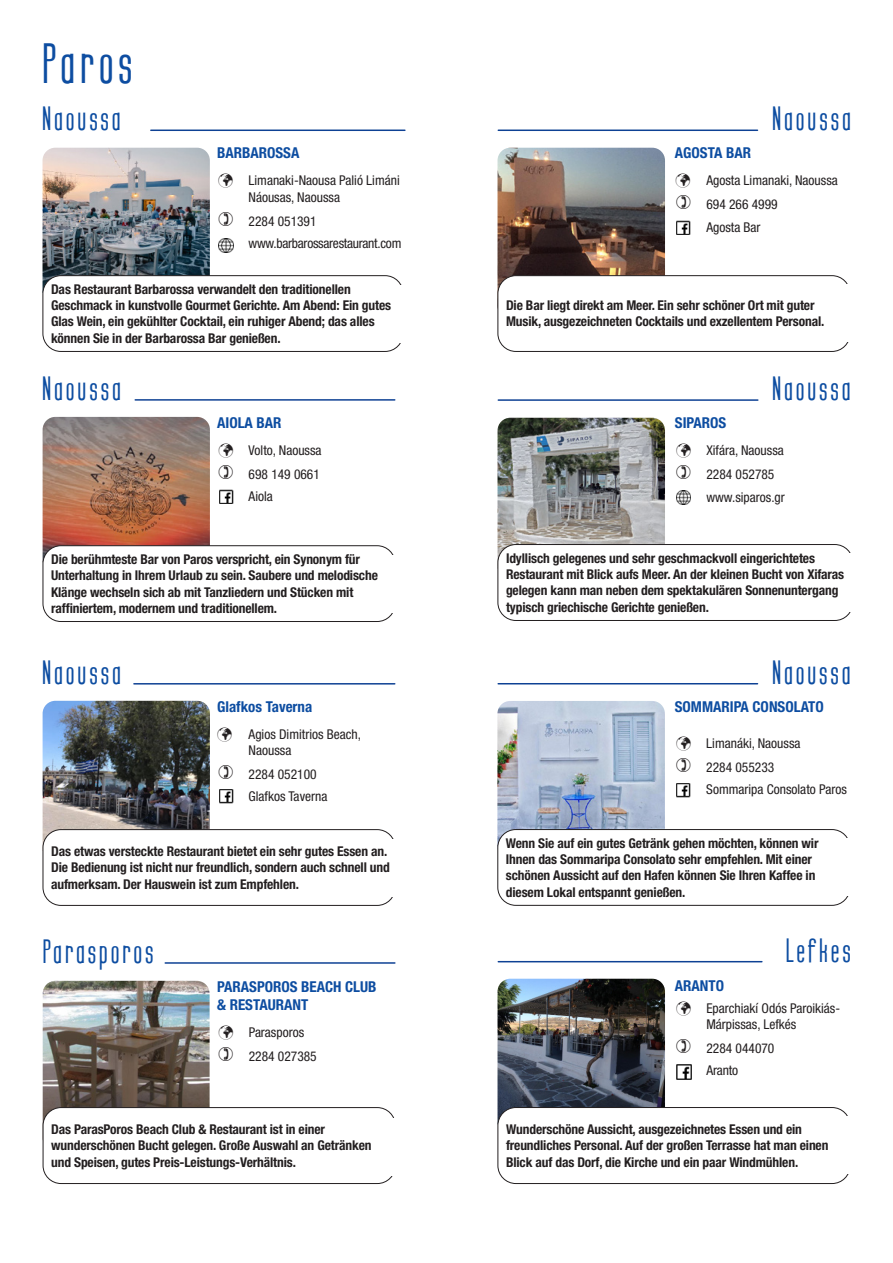
<style>
.page{position:relative;width:893px;height:1263px;background:#fff}
.page>*{position:absolute;margin:0;border:0;box-sizing:border-box;transform-origin:0 0}
.t1{font:700 48px "Labtop Secundo";letter-spacing:.13em;color:#0d4da1}
.t2{font:700 28.5px "Labtop Secundo";letter-spacing:.13em;color:#0d4da1}
.t3{font:700 condensed 15px/18px "Helvetica Neue LT Pro";color:#0d4da1}
.t4{font:700 condensed 13.5px/16.2px "Helvetica Neue LT Pro";letter-spacing:-.01em;color:#231f20}
.t5{font:condensed 13.5px/24px "Helvetica Neue LT Pro";color:#231f20}
.t6{font:condensed 13.5px/22.2px "Helvetica Neue LT Pro";letter-spacing:-.02em;color:#231f20}
</style>
<div class="page">
<img style="left:43px;top:148px;width:167px;height:141px">
<div style="left:43px;top:276px;width:360px;height:75px;background:#fff;border-radius:18px"></div>
<div style="left:43px;top:275px;width:360px;height:77px;border:1px solid #231f20;border-radius:18px"></div>
<hr style="left:151px;top:130px;width:254px;height:1px;background:#0e4194">
<div style="left:396px;top:285px;width:15px;height:57px;background:#fff"></div>
<img style="left:497px;top:418px;width:168px;height:140px">
<div style="left:498px;top:544px;width:355px;height:76px;background:#fff;border-radius:18px"></div>
<div style="left:497px;top:544px;width:356px;height:77px;border:1px solid #231f20;border-radius:18px"></div>
<div style="left:843px;top:553px;width:15px;height:58px;background:#fff"></div>
<img style="left:43px;top:701px;width:167px;height:142px">
<div style="left:43px;top:830px;width:352px;height:75px;background:#fff;border-radius:18px"></div>
<div style="left:43px;top:829px;width:353px;height:77px;border:1px solid #231f20;border-radius:18px"></div>
<div style="left:388px;top:839px;width:15px;height:58px;background:#fff"></div>
<img style="left:497px;top:148px;width:168px;height:141px">
<div style="left:498px;top:276px;width:352px;height:75px;background:#fff;border-radius:18px"></div>
<div style="left:497px;top:275px;width:353px;height:77px;border:1px solid #231f20;border-radius:18px"></div>
<div style="left:843px;top:284px;width:15px;height:58px;background:#fff"></div>
<img style="left:43px;top:417px;width:167px;height:142px">
<div style="left:43px;top:546px;width:352px;height:75px;background:#fff;border-radius:18px"></div>
<div style="left:43px;top:545px;width:353px;height:77px;border:1px solid #231f20;border-radius:18px"></div>
<div style="left:388px;top:555px;width:15px;height:58px;background:#fff"></div>
<img style="left:497px;top:701px;width:168px;height:142px">
<div style="left:498px;top:829px;width:352px;height:76px;background:#fff;border-radius:18px"></div>
<div style="left:497px;top:829px;width:353px;height:77px;border:1px solid #231f20;border-radius:18px"></div>
<div style="left:843px;top:838px;width:15px;height:58px;background:#fff"></div>
<img style="left:497px;top:979px;width:168px;height:142px">
<div style="left:498px;top:1107px;width:352px;height:76px;background:#fff;border-radius:18px"></div>
<div style="left:497px;top:1107px;width:353px;height:77px;border:1px solid #231f20;border-radius:18px"></div>
<div style="left:843px;top:1116px;width:15px;height:58px;background:#fff"></div>
<hr style="left:135px;top:399px;width:260px;height:2px;background:#0e4194">
<hr style="left:498px;top:961px;width:264px;height:1px;background:#0e4194">
<hr style="left:498px;top:683px;width:259px;height:1px;background:#0e4194">
<img style="left:43px;top:981px;width:167px;height:140px">
<div style="left:43px;top:1107px;width:352px;height:76px;background:#fff;border-radius:18px"></div>
<div style="left:43px;top:1107px;width:353px;height:77px;border:1px solid #231f20;border-radius:18px"></div>
<div style="left:388px;top:1118px;width:15px;height:57px;background:#fff"></div>
<hr style="left:165px;top:962px;width:230px;height:2px;background:#0e4194">
<hr style="left:498px;top:399px;width:260px;height:2px;background:#0e4194">
<hr style="left:134px;top:683px;width:261px;height:1px;background:#0e4194">
<hr style="left:498px;top:130px;width:259px;height:1px;background:#0e4194">
<img style="left:676px;top:490px;width:15px;height:15px">
<img style="left:219px;top:789px;width:14px;height:14px">
<img style="left:676px;top:221px;width:14px;height:13px">
<img style="left:219px;top:490px;width:14px;height:14px">
<img style="left:219px;top:238px;width:14px;height:15px">
<img style="left:676px;top:783px;width:14px;height:14px">
<img style="left:676px;top:1064px;width:16px;height:15px">
<h1 class="t1" style="left:43px;top:33px;width:91px">Paros</h1>
<h2 class="t2" style="left:43px;top:101px;width:79px">Naoussa</h2>
<p class="t3" style="left:217px;top:144px;width:84px">BARBAROSSA</p>
<p class="t5" style="left:249px;top:172px;width:153px;line-height:16.2px;text-indent:-30px">✓ Limanaki-Naousa Palió Limáni<br>Náousas, Naoussa</p>
<p class="t6" style="left:249px;top:210px;width:154px">2284 051391 www.barbarossarestaurant.com</p>
<p class="t4" style="left:51px;top:281px;width:342px">Das Restaurant Barbarossa verwandelt den traditionellen Geschmack in kunstvolle Gourmet Gerichte. Am Abend: Ein gutes Glas Wein, ein gekühlter Cocktail, ein ruhiger Abend; das alles können Sie in der Barbarossa Bar genießen.</p>
<h2 class="t2" style="left:43px;top:370px;width:79px">Naoussa</h2>
<p class="t3" style="left:217px;top:413px;width:66px">AIOLA BAR</p>
<p class="t5" style="left:218px;top:438px;width:105px;text-align:right">✓ Volto, Naoussa<br>698 149 0661</p>
<p class="t5" style="left:249px;top:484px;width:26px">Aiola</p>
<p class="t4" style="left:51px;top:551px;width:328px">Die berühmteste Bar von Paros verspricht, ein Synonym für Unterhaltung in Ihrem Urlaub zu sein. Saubere und melodische Klänge wechseln sich ab mit Tanzliedern und Stücken mit raffiniertem, modernem und traditionellem.</p>
<h2 class="t2" style="left:43px;top:654px;width:79px">Naoussa</h2>
<p class="t3" style="left:217px;top:697px;width:97px">Glafkos Taverna</p>
<p class="t5" style="left:249px;top:725px;width:114px;line-height:16.2px;text-indent:-32px">✓ Agios Dimitrios Beach,<br>Naoussa</p>
<p class="t5" style="left:249px;top:763px;width:80px;line-height:22.2px">2284 052100<br>Glafkos Taverna</p>
<p class="t4" style="left:51px;top:843px;width:340px">Das etwas versteckte Restaurant bietet ein sehr gutes Essen an.<br>Die Bedienung ist nicht nur freundlich, sondern auch schnell und aufmerksam. Der Hauswein ist zum Empfehlen.</p>
<h2 class="t2" style="left:43px;top:933px;width:112px">Parasporos</h2>
<p class="t3" style="left:217px;top:977px;width:161px">PARASPOROS BEACH CLUB &amp; RESTAURANT</p>
<p class="t5" style="left:249px;top:1019px;width:70px;text-indent:-30px">✓ Parasporos<br>2284 027385</p>
<p class="t4" style="left:51px;top:1121px;width:322px">Das ParasPoros Beach Club &amp; Restaurant ist in einer wunderschönen Bucht gelegen. Große Auswahl an Getränken und Speisen, gutes Preis-Leistungs-Verhältnis.</p>
<h2 class="t2" style="left:773px;top:101px;width:79px">Naoussa</h2>
<p class="t3" style="left:675px;top:144px;width:78px">AGOSTA BAR</p>
<p class="t5" style="left:706px;top:168px;width:133px;text-indent:-31px">✓ Agosta Limanaki, Naoussa<br>694 266 4999</p>
<p class="t5" style="left:706px;top:215px;width:56px">Agosta Bar</p>
<p class="t4" style="left:506px;top:297px;width:320px">Die Bar liegt direkt am Meer. Ein sehr schöner Ort mit guter<br>Musik, ausgezeichneten Cocktails und exzellentem Personal.</p>
<h2 class="t2" style="left:772px;top:370px;width:79px">Naoussa</h2>
<p class="t3" style="left:675px;top:414px;width:53px">SIPAROS</p>
<p class="t5" style="left:706px;top:438px;width:79px;text-indent:-30px">✓ Xifára, Naoussa<br>2284 052785</p>
<p class="t5" style="left:706px;top:485px;width:80px">www.siparos.gr</p>
<p class="t4" style="left:506px;top:550px;width:340px">Idyllisch gelegenes und sehr geschmackvoll eingerichtetes Restaurant mit Blick aufs Meer. An der kleinen Bucht von Xifaras gelegen kann man neben dem spektakulären Sonnenuntergang typisch griechische Gerichte genießen.</p>
<h2 class="t2" style="left:772px;top:654px;width:79px">Naoussa</h2>
<p class="t3" style="left:675px;top:697px;width:150px">SOMMARIPA CONSOLATO</p>
<p class="t5" style="left:676px;top:731px;width:126px;text-align:center">✓ Limanáki, Naoussa<br>2284 055233</p>
<p class="t5" style="left:706px;top:777px;width:142px">Sommaripa Consolato Paros</p>
<p class="t4" style="left:506px;top:835px;width:314px">Wenn Sie auf ein gutes Getränk gehen möchten, können wir Ihnen das Sommaripa Consolato sehr empfehlen. Mit einer schönen Aussicht auf den Hafen können Sie Ihren Kaffee in diesem Lokal entspannt genießen.</p>
<h2 class="t2" style="left:786px;top:932px;width:66px">Lefkes</h2>
<p class="t3" style="left:675px;top:977px;width:51px">ARANTO</p>
<p class="t5" style="left:706px;top:1000px;width:135px;line-height:16.2px;text-indent:-30px">✓ Eparchiakí Odós Paroikiás-<br>Márpissas, Lefkés</p>
<p class="t5" style="left:706px;top:1037px;width:70px;line-height:22.2px">2284 044070<br>Aranto</p>
<p class="t4" style="left:506px;top:1121px;width:324px">Wunderschöne Aussicht, ausgezeichnetes Essen und ein freundliches Personal. Auf der großen Terrasse hat man einen<br>Blick auf das Dorf, die Kirche und ein paar Windmühlen.</p>
</div>
